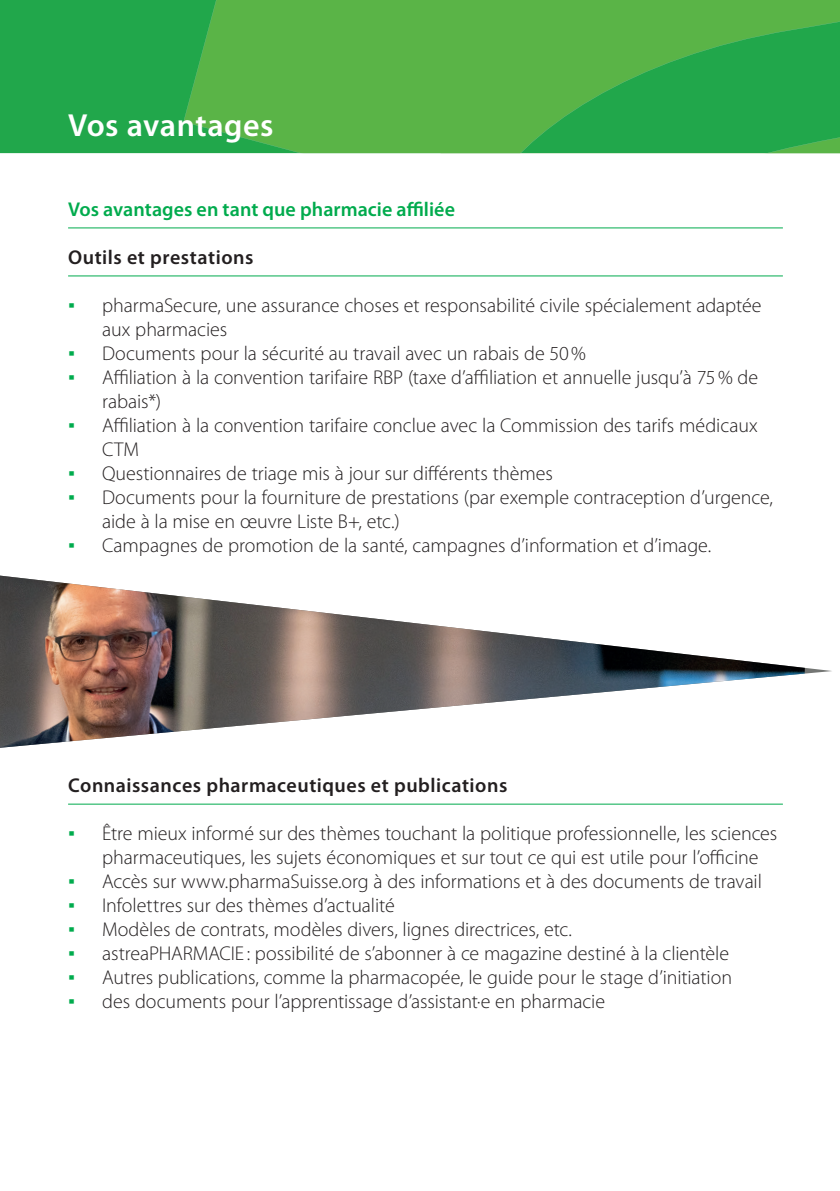
<style>
.page{position:relative;width:840px;height:1191px;background:#fff}
.page>*{position:absolute;margin:0;border:0;box-sizing:border-box;transform-origin:0 0}
.t1{font:600 32px "Myriad Pro";letter-spacing:.015em;color:#fff}
.t2{font:300 20px/24px "Myriad Pro";letter-spacing:-.005em;color:#231f20}
.t3{font:600 20px "Myriad Pro";letter-spacing:.025em;color:#231f20}
.t4{font:600 20px "Myriad Pro";color:#00ab4d}
.s1{font-family:"Segoe UI";color:#00ab4d}
</style>
<div class="page">
<div style="left:0;top:0;width:183px;height:153px;background:#21a74b"></div>
<svg style="left:183px;top:0;width:297px;height:153px;background:#54b247"></svg>
<svg style="left:480px;top:0;width:359px;height:153px;background:#3ead49"></svg>
<hr style="left:68px;top:227px;width:714px;height:1px;background:#00ab4d">
<hr style="left:68px;top:275px;width:714px;height:1px;background:#00ab4d">
<hr style="left:68px;top:803px;width:714px;height:1px;background:#00ab4d">
<img style="left:0;top:575px;width:804px;height:173px">
<h1 class="t1" style="left:68px;top:108px;width:207px">Vos avantages</h1>
<p class="t4" style="left:68px;top:198px;width:388px">Vos avantages en tant que pharmacie affiliée</p>
<p class="t3" style="left:68px;top:246px;width:187px">Outils et prestations</p>
<p class="t2" style="left:102px;top:294px;width:660px;text-indent:-34px"><span class="s1">▪</span> pharmaSecure, une assurance choses et responsabilité civile spécialement adaptée aux pharmacies</p>
<p class="t2" style="left:68px;top:342px;width:519px"><span class="s1">▪</span> Documents pour la sécurité au travail avec un rabais de 50%</p>
<p class="t2" style="left:102px;top:366px;width:657px;text-indent:-34px"><span class="s1">▪</span> Affiliation à la convention tarifaire RBP (taxe d’affiliation et annuelle jusqu’à 75% de rabais*)</p>
<p class="t2" style="left:102px;top:414px;width:656px;text-indent:-34px"><span class="s1">▪</span> Affiliation à la convention tarifaire conclue avec la Commission des tarifs médicaux<br>CTM</p>
<p class="t2" style="left:68px;top:462px;width:486px"><span class="s1">▪</span> Questionnaires de triage mis à jour sur différents thèmes</p>
<p class="t2" style="left:102px;top:486px;width:672px;text-indent:-34px"><span class="s1">▪</span> Documents pour la fourniture de prestations (par exemple contraception d’urgence, aide à la mise en œuvre Liste B+, etc.)</p>
<p class="t2" style="left:68px;top:534px;width:644px"><span class="s1">▪</span> Campagnes de promotion de la santé, campagnes d’information et d’image.</p>
<p class="t3" style="left:68px;top:774px;width:440px">Connaissances pharmaceutiques et publications</p>
<p class="t2" style="left:102px;top:822px;width:676px;text-indent:-34px"><span class="s1">▪</span> Être mieux informé sur des thèmes touchant la politique professionnelle, les sciences pharmaceutiques, les sujets économiques et sur tout ce qui est utile pour l’officine</p>
<p class="t2" style="left:68px;top:870px;width:695px"><span class="s1">▪</span> Accès sur www.pharmaSuisse.org à des informations et à des documents de travail</p>
<p class="t2" style="left:68px;top:894px;width:328px"><span class="s1">▪</span> Infolettres sur des thèmes d’actualité</p>
<p class="t2" style="left:68px;top:918px;width:505px"><span class="s1">▪</span> Modèles de contrats, modèles divers, lignes directrices, etc.</p>
<p class="t2" style="left:68px;top:942px;width:662px"><span class="s1">▪</span> astreaPHARMACIE : possibilité de s’abonner à ce magazine destiné à la clientèle</p>
<p class="t2" style="left:68px;top:966px;width:665px"><span class="s1">▪</span> Autres publications, comme la pharmacopée, le guide pour le stage d’initiation</p>
<p class="t2" style="left:68px;top:990px;width:538px"><span class="s1">▪</span> des documents pour l’apprentissage d’assistant·e en pharmacie</p>
</div>
